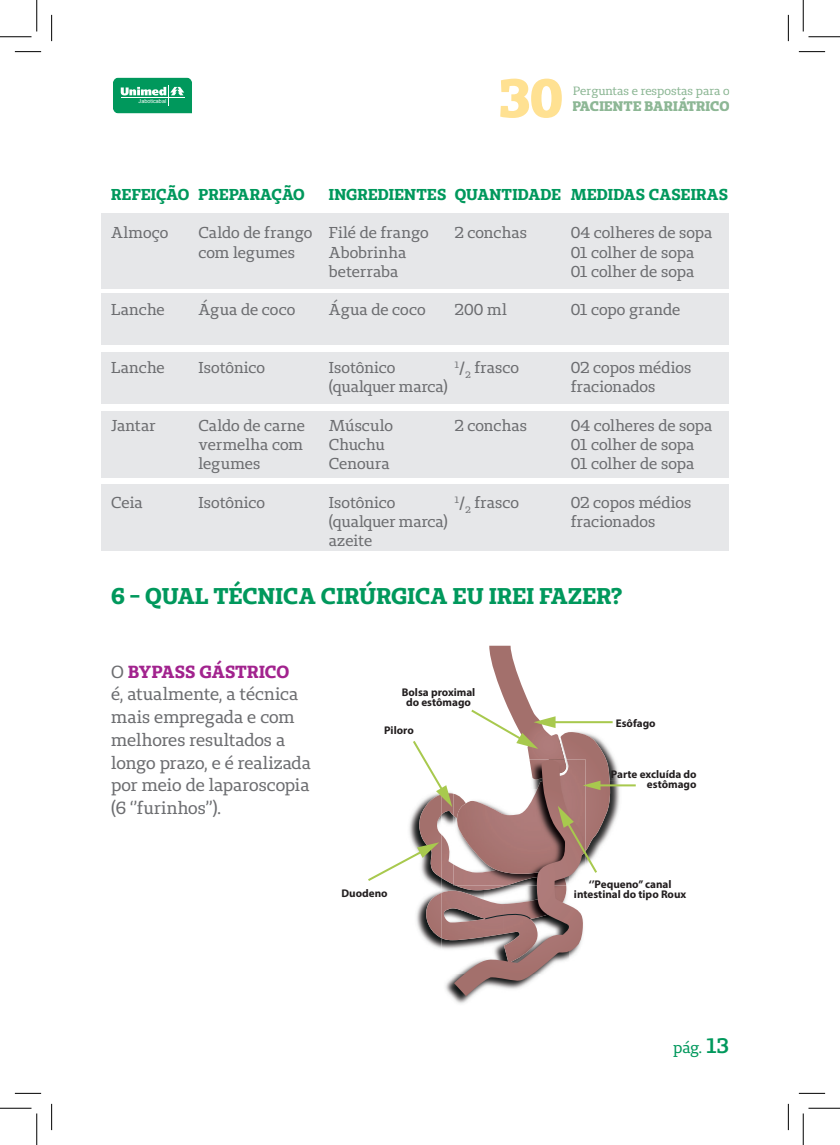
<style>
.page{position:relative;width:840px;height:1145px;background:#fff}
.page>*{position:absolute;margin:0;border:0;box-sizing:border-box;transform-origin:0 0}
.t1{font:800 54.07px "Unimed Slab";color:#ffe192}
.t2{font:700 22.75px "Unimed Slab";letter-spacing:.015em;color:#00985c}
.t3{font:17.5px/22.8px "Unimed Slab";color:#6c6d70}
.t4{font:15.75px/19.2px "Unimed Slab";letter-spacing:.005em;color:#6c6d70}
.t5{font:700 15.75px "Unimed Slab";letter-spacing:.015em;color:#00985c}
.t6{font:15.75px "Unimed Slab";color:#00985c}
.t7{font:800 13.83px "Unimed Slab";letter-spacing:.015em;color:#8db795}
.t8{font:12.08px "Unimed Slab";color:#8db795}
.t9{font:700 11.2px/10.2px "Myriad Pro";color:#231f20;text-align:center}
.t10{font:5.42px "Arial";color:#fff}
.s1{font-weight:700;color:#a2238e}
.s2{font-weight:600;font-size:21px}
</style>
<div class="page">
<svg style="left:113px;top:77px;width:79px;height:37px;background:#28a875"></svg>
<hr style="left:121px;top:97px;width:63px;height:1px;background:#fff">
<hr style="left:573px;top:97px;width:156px;height:1px;background:#8db795">
<div style="left:101px;top:213px;width:628px;height:75px;background:#e6e7e9"></div>
<div style="left:101px;top:294px;width:628px;height:51px;background:#e6e7e9"></div>
<div style="left:101px;top:352px;width:628px;height:51px;background:#e6e7e9"></div>
<div style="left:101px;top:411px;width:628px;height:67px;background:#e6e7e9"></div>
<div style="left:101px;top:485px;width:628px;height:66px;background:#e6e7e9"></div>
<img style="left:610px;top:752px;width:9px;height:29px">
<img style="left:610px;top:781px;width:12px;height:50px">
<img style="left:451px;top:996px;width:22px;height:8px">
<hr style="left:551px;top:721px;width:62px;height:2px;background:#a8c94e">
<hr style="left:597px;top:784px;width:39px;height:2px;background:#a8c94e">
<svg style="left:368px;top:646px;width:242px;height:350px"></svg>
<svg style="left:15px;top:51px;width:26px;height:1px"></svg>
<svg style="left:799px;top:51px;width:26px;height:1px"></svg>
<svg style="left:15px;top:1093px;width:26px;height:1px"></svg>
<svg style="left:799px;top:1093px;width:26px;height:1px"></svg>
<svg style="left:51px;top:15px;width:1px;height:26px"></svg>
<svg style="left:51px;top:1104px;width:1px;height:26px"></svg>
<svg style="left:788px;top:15px;width:1px;height:26px"></svg>
<svg style="left:788px;top:1104px;width:1px;height:26px"></svg>
<hr style="left:0;top:36px;width:32px;height:1px;background:#000">
<hr style="left:808px;top:36px;width:32px;height:1px;background:#000">
<hr style="left:0;top:1108px;width:32px;height:1px;background:#000">
<hr style="left:808px;top:1108px;width:32px;height:1px;background:#000">
<hr style="left:36px;top:0;width:1px;height:31px;background:#000">
<hr style="left:36px;top:1113px;width:1px;height:32px;background:#000">
<hr style="left:803px;top:0;width:1px;height:31px;background:#000">
<hr style="left:803px;top:1113px;width:1px;height:32px;background:#000">
<p class="t10" style="left:139px;top:97px;width:29px">Jaboticabal</p>
<h1 class="t1" style="left:499px;top:62px;width:65px">30</h1>
<p class="t8" style="left:573px;top:83px;width:158px">Perguntas e respostas para o</p>
<p class="t7" style="left:572px;top:97px;width:159px">PACIENTE BARIÁTRICO</p>
<p class="t5" style="left:111px;top:184px;width:80px">REFEIÇÃO</p>
<p class="t4" style="left:111px;top:223px;width:59px">Almoço</p>
<p class="t4" style="left:111px;top:300px;width:55px">Lanche</p>
<p class="t5" style="left:199px;top:184px;width:108px">PREPARAÇÃO</p>
<p class="t4" style="left:198px;top:223px;width:115px">Caldo de frango com legumes</p>
<p class="t4" style="left:198px;top:300px;width:98px">Água de coco</p>
<p class="t5" style="left:329px;top:184px;width:119px">INGREDIENTES</p>
<p class="t4" style="left:329px;top:223px;width:101px">Filé de frango<br>Abobrinha beterraba</p>
<p class="t4" style="left:329px;top:300px;width:98px">Água de coco</p>
<p class="t5" style="left:455px;top:184px;width:108px">QUANTIDADE</p>
<p class="t4" style="left:455px;top:223px;width:74px">2 conchas</p>
<p class="t4" style="left:455px;top:300px;width:54px">200 ml</p>
<p class="t5" style="left:571px;top:184px;width:159px">MEDIDAS CASEIRAS</p>
<p class="t4" style="left:571px;top:223px;width:143px">04 colheres de sopa<br>01 colher de sopa<br>01 colher de sopa</p>
<p class="t4" style="left:571px;top:300px;width:111px">01 copo grande</p>
<p class="t4" style="left:111px;top:358px;width:55px">Lanche</p>
<p class="t4" style="left:111px;top:416px;width:46px">Jantar</p>
<p class="t4" style="left:111px;top:493px;width:33px">Ceia</p>
<p class="t4" style="left:198px;top:358px;width:68px">Isotônico</p>
<p class="t4" style="left:198px;top:416px;width:108px;text-align:justify">Caldo de carne vermelha com legumes</p>
<p class="t4" style="left:198px;top:492px;width:68px">Isotônico</p>
<p class="t4" style="left:455px;top:358px;width:66px"><sup>1</sup>/<sub>2</sub> frasco</p>
<p class="t4" style="left:329px;top:358px;width:121px">Isotônico (qualquer marca)</p>
<p class="t4" style="left:329px;top:415px;width:66px">Músculo<br>Chuchu<br>Cenoura</p>
<p class="t4" style="left:329px;top:492px;width:121px">Isotônico (qualquer marca) azeite</p>
<p class="t4" style="left:455px;top:416px;width:74px">2 conchas</p>
<p class="t4" style="left:455px;top:493px;width:66px"><sup>1</sup>/<sub>2</sub> frasco</p>
<p class="t4" style="left:571px;top:358px;width:122px">02 copos médios fracionados</p>
<p class="t4" style="left:571px;top:415px;width:143px">04 colheres de sopa<br>01 colher de sopa<br>01 colher de sopa</p>
<p class="t4" style="left:571px;top:492px;width:122px">02 copos médios fracionados</p>
<h2 class="t2" style="left:111px;top:581px;width:513px">6 - QUAL TÉCNICA CIRÚRGICA EU IREI FAZER?</h2>
<p class="t3" style="left:111px;top:660px;width:201px">O <span class="s1">BYPASS GÁSTRICO<br></span>é, atualmente, a técnica mais empregada e com melhores resultados a longo prazo, e é realizada por meio de laparoscopia (6 ‘’furinhos”).</p>
<p class="t9" style="left:402px;top:687px;width:75px">Bolsa proximal do estômago</p>
<p class="t9" style="left:384px;top:725px;width:31px">Piloro</p>
<p class="t9" style="left:616px;top:718px;width:41px">Esôfago</p>
<p class="t9" style="left:611px;top:768px;width:87px;text-align:right">Parte excluída do estômago</p>
<p class="t9" style="left:341px;top:888px;width:48px">Duodeno</p>
<p class="t9" style="left:574px;top:879px;width:114px">‘’Pequeno’’ canal intestinal do tipo Roux</p>
<p class="t6" style="left:673px;top:1037px;width:57px">pág. <span class="s2">13</span></p>
</div>
